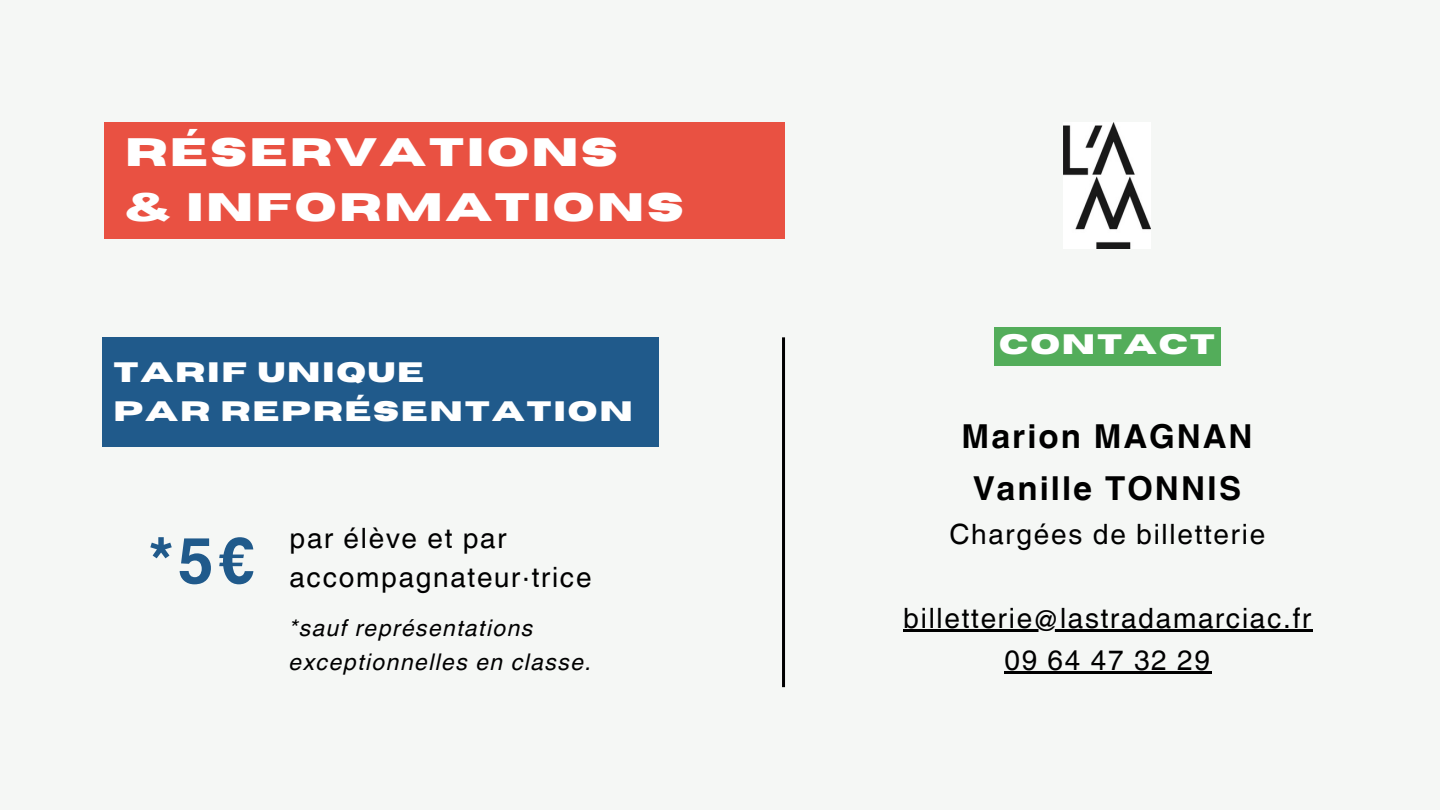
<style>
.page{position:relative;width:1440px;height:810px;background:#f5f7f5}
.page>*{position:absolute;margin:0;border:0;box-sizing:border-box;transform-origin:0 0}
.t1{font:700 64px "Helvetica World";color:#205a8b}
.t2{font:700 39.5px/54.8px "Horizon";letter-spacing:.06em;color:#fff}
.t3{font:700 33px/52.5px "Helvetica World";letter-spacing:.06em;color:#000;text-align:center}
.t4{font:28px/39px "Helvetica World";letter-spacing:.06em;color:#000}
.t5{font:700 28px/39px "Horizon";letter-spacing:.065em;color:#fff}
.t6{font:italic 23px/34.5px "Helvetica World";letter-spacing:.06em;color:#000}
</style>
<div class="page">
<div style="left:104px;top:123px;width:681px;height:116px;background:#e95142"></div>
<div style="left:102px;top:337px;width:557px;height:110px;background:#205a8b"></div>
<div style="left:994px;top:327px;width:227px;height:38px;background:#53ad5a"></div>
<hr style="left:782px;top:337px;width:3px;height:350px;background:#000">
<img style="left:1063px;top:123px;width:88px;height:126px">
<hr style="left:903px;top:629px;width:410px;height:2px;background:#000">
<hr style="left:1004px;top:671px;width:208px;height:2px;background:#000">
<p class="t2" style="left:125px;top:126px;width:560px">RÉSERVATIONS<br>&amp; INFORMATIONS</p>
<h3 class="t5" style="left:113px;top:354px;width:521px">TARIF UNIQUE<br>PAR REPRÉSENTATION</h3>
<h4 class="t1" style="left:149px;top:508px;width:108px">*5€</h4>
<h3 class="t4" style="left:290px;top:519px;width:304px">par élève et par accompagnateur·trice</h3>
<h4 class="t6" style="left:290px;top:608px;width:304px">*sauf représentations exceptionnelles en classe.</h4>
<h1 class="t5" style="left:999px;top:326px;width:217px">CONTACT</h1>
<h4 class="t3" style="left:962px;top:406px;width:293px">Marion MAGNAN<br>Vanille TONNIS</h4>
<h4 class="t4" style="left:949px;top:515px;width:317px">Chargées de billetterie</h4>
<p class="t4" style="left:903px;top:597px;width:410px;line-height:42px;text-align:center">billetterie@lastradamarciac.fr<br>09 64 47 32 29</p>
</div>
